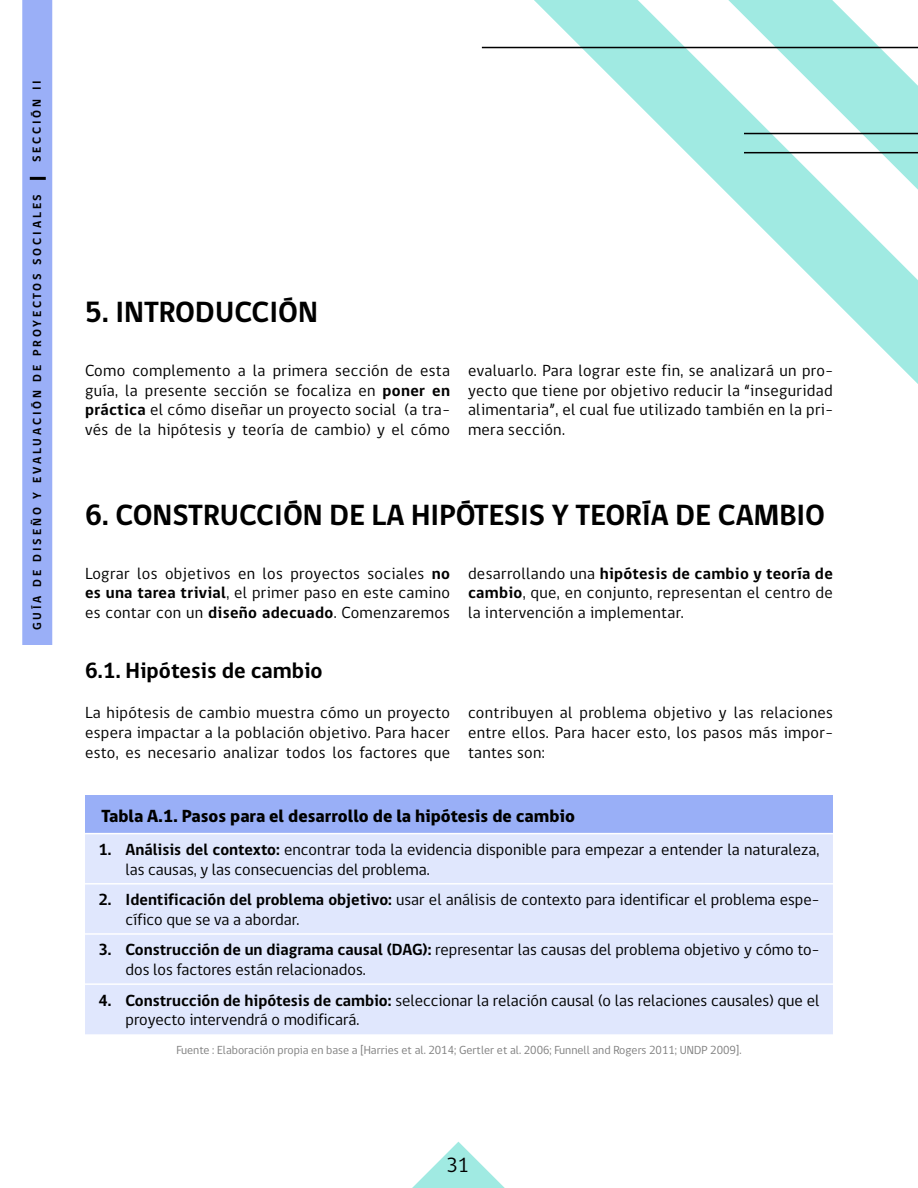
<style>
.page{position:relative;width:918px;height:1188px;background:#fff}
.page>*{position:absolute;margin:0;border:0;box-sizing:border-box;transform-origin:0 0}
.t1{font:700 30px "gob CL";color:#000}
.t2{font:700 22.5px "gob CL";color:#000}
.t3{font:21px "gob CL";color:#000}
.t4{font:800 18px "gob CL";color:#000}
.t5{font:16.5px/19.8px "gob CL";color:#000;text-align:justify}
.t6{font:12px "gob CL";color:#808080}
.t7{font:700 12px "gob CL";letter-spacing:.24em;color:#000}
.s1{font-weight:700}
</style>
<div class="page">
<svg style="left:412px;top:1141px;width:93px;height:47px"></svg>
<div style="left:22px;top:0;width:30px;height:645px;background:#9aaff7"></div>
<hr style="left:30px;top:177px;width:16px;height:3px;background:#000">
<svg style="left:519px;top:0;width:399px;height:384px"></svg>
<hr style="left:482px;top:47px;width:436px;height:1px;background:#000">
<hr style="left:744px;top:133px;width:174px;height:1px;background:#000">
<hr style="left:744px;top:152px;width:174px;height:1px;background:#000">
<div style="left:85px;top:796px;width:748px;height:38px;background:#99aff7"></div>
<div style="left:85px;top:834px;width:748px;height:200px;background:#e0e7fd"></div>
<hr style="left:85px;top:833px;width:748px;height:1px;background:#fff">
<hr style="left:85px;top:883px;width:748px;height:2px;background:#fff">
<hr style="left:85px;top:933px;width:748px;height:2px;background:#fff">
<hr style="left:85px;top:983px;width:748px;height:2px;background:#fff">
<p class="t7" style="left:29px;top:162px;width:83px;rotate:-90deg">SECCIÓN II</p>
<p class="t7" style="left:29px;top:630px;width:438px;rotate:-90deg">GUÍA DE DISEÑO Y EVALUACIÓN DE PROYECTOS SOCIALES</p>
<p class="t1" style="left:85px;top:292px;width:235px">5. INTRODUCCIÓN</p>
<p class="t5" style="left:85px;top:361px;width:366px">Como complemento a la primera sección de esta guía, la presente sección se focaliza en <span class="s1">poner en práctica</span> el cómo diseñar un proyecto social (a tra&shy;vés de la hipótesis y teoría de cambio) y el cómo</p>
<p class="t5" style="left:468px;top:361px;width:366px">evaluarlo. Para lograr este fin, se analizará un pro&shy;yecto que tiene por objetivo reducir la “inseguridad alimentaria”, el cual fue utilizado también en la pri&shy;mera sección.</p>
<p class="t1" style="left:85px;top:494px;width:742px">6. CONSTRUCCIÓN DE LA HIPÓTESIS Y TEORÍA DE CAMBIO</p>
<p class="t5" style="left:85px;top:564px;width:366px">Lograr los objetivos en los proyectos sociales <span class="s1">no es una tarea trivial</span>, el primer paso en este camino es contar con un <span class="s1">diseño adecuado</span>. Comenzaremos</p>
<p class="t5" style="left:468px;top:564px;width:366px">desarrollando una <span class="s1">hipótesis de cambio y teoría de cambio</span>, que, en conjunto, representan el centro de la intervención a implementar.</p>
<p class="t2" style="left:85px;top:655px;width:239px">6.1. Hipótesis de cambio</p>
<p class="t5" style="left:85px;top:703px;width:366px">La hipótesis de cambio muestra cómo un proyecto espera impactar a la población objetivo. Para hacer esto, es necesario analizar todos los factores que</p>
<p class="t5" style="left:468px;top:703px;width:366px">contribuyen al problema objetivo y las relaciones entre ellos. Para hacer esto, los pasos más impor&shy;tantes son:</p>
<p class="t4" style="left:102px;top:803px;width:475px">Tabla A.1. Pasos para el desarrollo de la hipótesis de cambio</p>
<p class="t5" style="left:126px;top:840px;width:695px;text-indent:-27px"><span class="s1">1. Análisis del contexto:</span> encontrar toda la evidencia disponible para empezar a entender la naturaleza, las causas, y las consecuencias del problema.</p>
<p class="t5" style="left:126px;top:890px;width:695px;text-indent:-27px"><span class="s1">2. Identificación del problema objetivo:</span> usar el análisis de contexto para identificar el problema espe&shy;cífico que se va a abordar.</p>
<p class="t5" style="left:126px;top:940px;width:695px;text-indent:-27px"><span class="s1">3. Construcción de un diagrama causal (DAG):</span> representar las causas del problema objetivo y cómo to&shy;dos los factores están relacionados.</p>
<p class="t5" style="left:126px;top:991px;width:695px;text-indent:-27px"><span class="s1">4. Construcción de hipótesis de cambio:</span> seleccionar la relación causal (o las relaciones causales) que el proyecto intervendrá o modificará.</p>
<p class="t6" style="left:176px;top:1042px;width:567px">Fuente : Elaboración propia en base a [Harries et al. 2014; Gertler et al. 2006; Funnell and Rogers 2011; UNDP 2009].</p>
<p class="t3" style="left:447px;top:1150px;width:24px">31</p>
</div>
